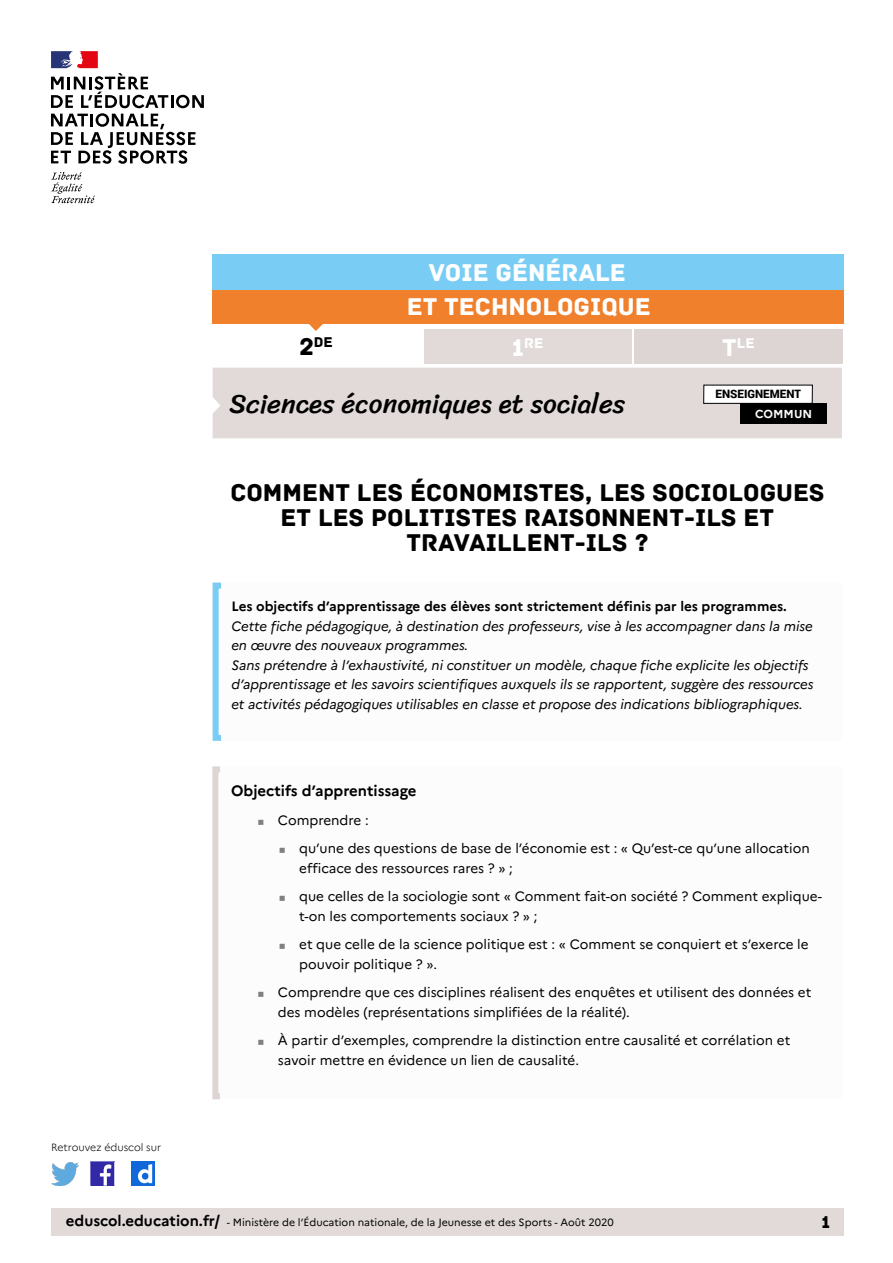
<style>
.page{position:relative;width:893px;height:1263px;background:#fff}
.page>*{position:absolute;margin:0;border:0;box-sizing:border-box;transform-origin:0 0}
.t1{font:27px "Sriracha";color:#000}
.t2{font:25.5px/25.2px "Archive";color:#000;text-align:center}
.t3{font:25.5px/33.6px "Archive";color:#fff;text-align:center}
.t4{font:18px "Archive";color:#000}
.t5{font:700 15px "Marianne";color:#000}
.t6{font:14.85px "Archive";color:#fff}
.t7{font:14.85px "Archive";color:#000}
.t8{font:13.5px/28.5px "Marianne";color:#000}
.t9{font:italic 13.5px/19.5px "Marianne";color:#000}
.t10{font:700 13.5px "Marianne";color:#000}
.t11{font:900 11.55px "Roboto";color:#000}
.t12{font:700 11.55px "Marianne";color:#fff}
.t13{font:10.5px "Marianne";color:#000}
.t14{font:300 10.5px "Marianne";color:#000}
.s1{font-size:25.5px}
.s2{font-weight:700;font-size:15px}
</style>
<div class="page">
<div style="left:51px;top:1209px;width:792px;height:27px;background:#e1dad8"></div>
<img style="left:91px;top:1162px;width:23px;height:23px">
<img style="left:51px;top:1163px;width:28px;height:22px">
<img style="left:132px;top:1162px;width:22px;height:23px">
<div style="left:424px;top:329px;width:207px;height:34px;background:#e1dad8"></div>
<div style="left:634px;top:329px;width:209px;height:34px;background:#ddd5d3"></div>
<svg style="left:309px;top:324px;width:14px;height:7px"></svg>
<div style="left:212px;top:368px;width:630px;height:70px;background:#e1dad8"></div>
<div style="left:740px;top:403px;width:87px;height:20px;background:#000"></div>
<svg style="left:51px;top:172px;width:44px;height:31px"></svg>
<svg style="left:51px;top:51px;width:153px;height:113px"></svg>
<div style="left:213px;top:254px;width:631px;height:70px;background:#79cdf4"></div>
<div style="left:213px;top:290px;width:631px;height:34px;background:#f0802b"></div>
<div style="left:212px;top:766px;width:630px;height:333px;border:6px solid #ddd5d3"></div>
<h2 class="t3" style="left:407px;top:257px;width:245px">VOIE GÉNÉRALE<br>ET TECHNOLOGIQUE</h2>
<p class="t7" style="left:300px;top:333px;width:35px"><span class="s1">2</span>DE</p>
<p class="t6" style="left:512px;top:334px;width:33px"><span class="s1">1</span>RE</p>
<p class="t6" style="left:722px;top:334px;width:34px"><span class="s1">T</span>LE</p>
<h1 class="t1" style="left:229px;top:388px;width:397px">Sciences économiques et sociales</h1>
<p class="t11" style="left:715px;top:386px;width:87px">ENSEIGNEMENT</p>
<p class="t12" style="left:755px;top:407px;width:59px">COMMUN</p>
<h2 class="t2" style="left:230px;top:480px;width:596px">COMMENT LES ÉCONOMISTES, LES SOCIOLOGUES<br>ET LES POLITISTES RAISONNENT-ILS ET<br>TRAVAILLENT-ILS ?</h2>
<p class="t10" style="left:231px;top:598px;width:557px">Les objectifs d’apprentissage des élèves sont strictement définis par les programmes.</p>
<p class="t9" style="left:231px;top:616px;width:584px">Cette fiche pédagogique, à destination des professeurs, vise à les accompagner dans la mise en œuvre des nouveaux programmes.<br>Sans prétendre à l’exhaustivité, ni constituer un modèle, chaque fiche explicite les objectifs d’apprentissage et les savoirs scientifiques auxquels ils se rapportent, suggère des ressources et activités pédagogiques utilisables en classe et propose des indications bibliographiques.</p>
<p class="t14" style="left:51px;top:1141px;width:112px">Retrouvez éduscol sur</p>
<p class="t5" style="left:231px;top:782px;width:187px">Objectifs d’apprentissage</p>
<p class="t8" style="left:299px;top:806px;width:512px;text-indent:-21px">Comprendre :<br>qu’une des questions de base de l’économie est : « Qu’est-ce qu’une allocation</p>
<p class="t8" style="left:299px;top:854px;width:524px">efficace des ressources rares ? » ;<br>que celles de la sociologie sont « Comment fait-on société ? Comment explique-</p>
<p class="t8" style="left:299px;top:902px;width:511px">t-on les comportements sociaux ? » ;<br>et que celle de la science politique est : « Comment se conquiert et s’exerce le</p>
<p class="t8" style="left:278px;top:950px;width:535px;text-indent:21px">pouvoir politique ? ».<br>Comprendre que ces disciplines réalisent des enquêtes et utilisent des données et</p>
<p class="t8" style="left:278px;top:998px;width:514px">des modèles (représentations simplifiées de la réalité).<br>À partir d’exemples, comprendre la distinction entre causalité et corrélation et</p>
<p class="t8" style="left:278px;top:1046px;width:303px">savoir mettre en évidence un lien de causalité.</p>
<p class="t13" style="left:66px;top:1216px;width:549px"><span class="s2">eduscol.education.fr/</span> - Ministère de l’Éducation nationale, de la Jeunesse et des Sports - Août 2020</p>
<h3 class="t4" style="left:821px;top:1211px;width:10px">1</h3>
</div>
